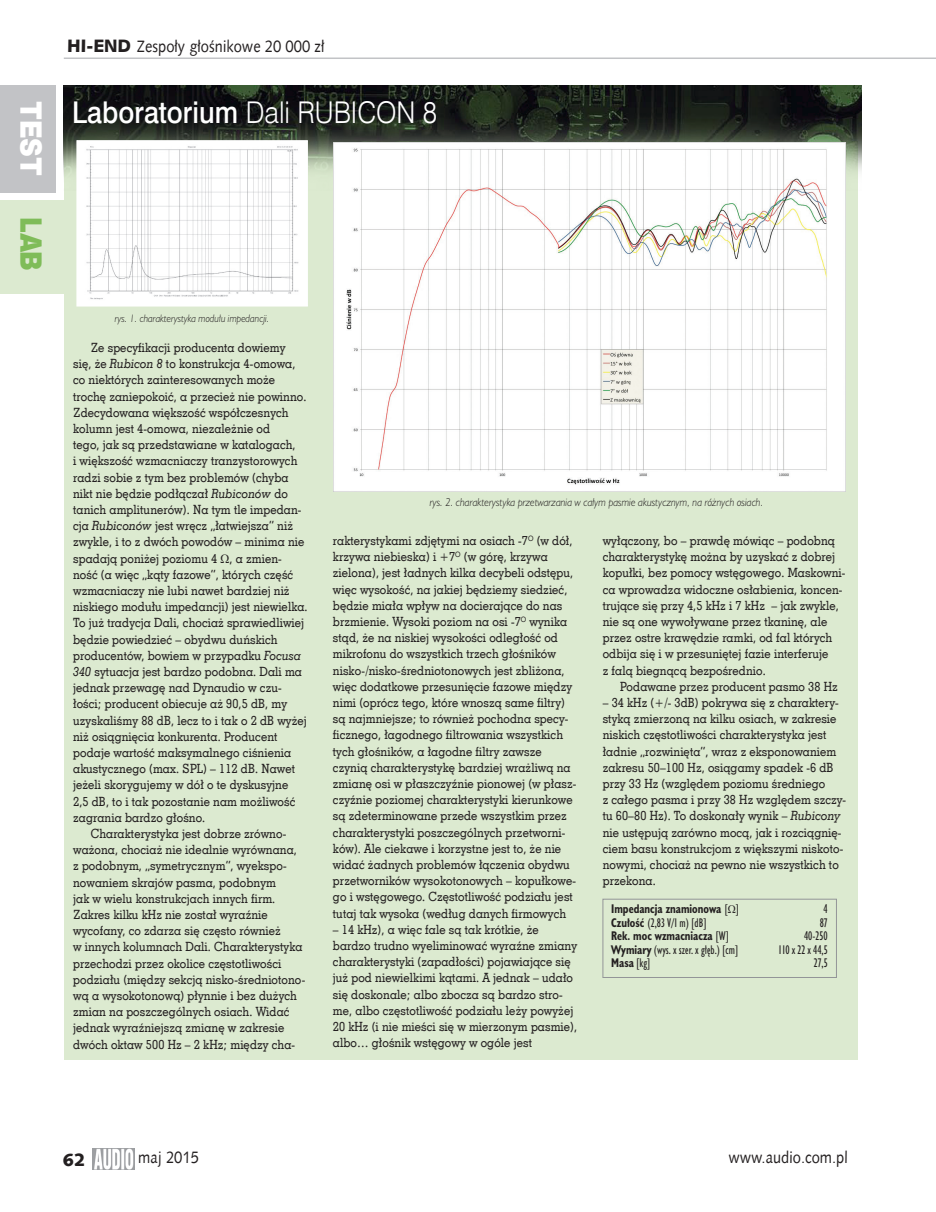
<style>
.page{position:relative;width:936px;height:1212px;background:#fff}
.page>*{position:absolute;margin:0;border:0;box-sizing:border-box;transform-origin:0 0}
.body{font:30px "Swis 721 Md EU";color:#fff;scale:.9 1}
.t1{font:27.15px "Swis 721 Blk 2 EU";color:#fff;scale:.9 1}
.body-2{font:27.15px "Swis 721 Blk 2 EU";color:#7fbc59;scale:.9 1}
.t2{font:18px "Humanst 531 Blk EU";color:#231f20}
.t3{font:16.5px "Humanst 531 EU";color:#231f20;scale:.9 1}
.t4{font:12.75px/16.2px "Geo Slab 703 Md EU";letter-spacing:.01em;color:#231f20;scale:.9 1}
.body-3{font:11.55px "Humanst 521 Cn PL";color:#231f20;scale:.9 1}
.body-4{font:700 11.55px "Humanst 521 Cn PL";color:#231f20;scale:.9 1}
.podpis_laboratorium{font:italic 10.5px "Humanst 521 Lt PL";color:#231f20;scale:.9 1}
.lab-podpis{font:italic 10.5px "Humanst 521 Lt PL";color:#231f20;scale:.9 1}
.podpis_laboratorium-2{font:italic 9.9px "Humanst 521 Lt PL";color:#231f20;scale:.9 1}
.s1{font-family:"Humanst 531 Blk EU";font-size:18px}
.s2{font-family:"Swis 721 Lt EU"}
.s3{font-style:italic}
.s4{font-weight:400}
.s5{font-weight:700}
</style>
<div class="page">
<div style="left:0;top:85px;width:55px;height:107px;background:#c2c3c6"></div>
<img style="left:93px;top:1148px;width:41px;height:21px">
<hr style="left:64px;top:58px;width:871px;height:1px;background:#c2c3c6">
<div style="left:64px;top:85px;width:793px;height:975px;background:#dcead0"></div>
<img style="left:64px;top:85px;width:797px;height:106px">
<div style="left:0;top:200px;width:64px;height:94px;background:#dcead0"></div>
<img style="left:333px;top:143px;width:512px;height:349px">
<div style="left:77px;top:140px;width:231px;height:166px;background:#fff;border:1px solid #fff"></div>
<img style="left:86px;top:146px;width:213px;height:154px">
<div style="left:602px;top:899px;width:234px;height:79px;border:1px solid #939598"></div>
<h2 class="t1" style="left:50px;top:101px;width:85px;rotate:90deg">TEST</h2>
<p class="body-2" style="left:50px;top:217px;width:61px;rotate:90deg">LAB</p>
<p class="t3" style="left:67px;top:35px;width:287px"><span class="s1">HI-END</span> Zespoły głośnikowe 20 000 zł</p>
<p class="body" style="left:72px;top:94px;width:407px">Laboratorium <span class="s2">Dali RUBICON 8</span></p>
<p class="podpis_laboratorium-2" style="left:115px;top:312px;width:173px">rys. 1. charakterystyka modułu impedancji.</p>
<p class="t4" style="left:73px;top:339px;width:262px;text-indent:18px">Ze specyfikacji producenta dowiemy<br>się, że <span class="s3">Rubicon 8</span> to konstrukcja 4-omowa, co niektórych zainteresowanych może trochę zaniepokoić, a przecież nie powinno.<br>Zdecydowana większość współczesnych kolumn jest 4-omowa, niezależnie od<br>tego, jak są przedstawiane w katalogach,<br>i większość wzmacniaczy tranzystorowych radzi sobie z tym bez problemów (chyba nikt nie będzie podłączał <span class="s3">Rubiconów</span> do tanich amplitunerów). Na tym tle impedan&shy;cja <span class="s3">Rubiconów</span> jest wręcz „łatwiejsza” niż zwykle, i to z dwóch powodów – minima nie spadają poniżej poziomu 4 , a zmien&shy;ność (a więc „kąty fazowe”, których część wzmacniaczy nie lubi nawet bardziej niż niskiego modułu impedancji) jest niewielka.<br>To już tradycja Dali, chociaż sprawiedliwiej będzie powiedzieć – obydwu duńskich producentów, bowiem w przypadku <span class="s3">Focusa 340</span> sytuacja jest bardzo podobna. Dali ma jednak przewagę nad Dynaudio w czu&shy;łości; producent obiecuje aż 90,5 dB, my uzyskaliśmy 88 dB, lecz to i tak o 2 dB wyżej niż osiągnięcia konkurenta. Producent podaje wartość maksymalnego ciśnienia akustycznego (max. SPL) – 112 dB. Nawet jeżeli skorygujemy w dół o te dyskusyjne<br>2,5 dB, to i tak pozostanie nam możliwość zagrania bardzo głośno.</p>
<p class="t4" style="left:73px;top:825px;width:259px;text-indent:18px">Charakterystyka jest dobrze zrówno&shy;ważona, chociaż nie idealnie wyrównana, z podobnym, „symetrycznym”, wyekspo&shy;nowaniem skrajów pasma, podobnym<br>jak w wielu konstrukcjach innych firm.<br>Zakres kilku kHz nie został wyraźnie wycofany, co zdarza się często również<br>w innych kolumnach Dali. Charakterystyka przechodzi przez okolice częstotliwości podziału (między sekcją nisko-średniotono&shy;wą a wysokotonową) płynnie i bez dużych zmian na poszczególnych osiach. Widać jednak wyraźniejszą zmianę w zakresie dwóch oktaw 500 Hz – 2 kHz; między cha-</p>
<p class="podpis_laboratorium" style="left:429px;top:495px;width:372px">rys. 2. charakterystyka przetwarzania w całym pasmie akustycznym, na różnych osiach.</p>
<p class="t4" style="left:333px;top:532px;width:272px">rakterystykami zdjętymi na osiach -7<sup>O</sup> (w dół, krzywa niebieska) i +7<sup>O</sup> (w górę, krzywa zielona), jest ładnych kilka decybeli odstępu, więc wysokość, na jakiej będziemy siedzieć, będzie miała wpływ na docierające do nas brzmienie. Wysoki poziom na osi -7<sup>O</sup> wynika stąd, że na niskiej wysokości odległość od mikrofonu do wszystkich trzech głośników nisko-/nisko-średniotonowych jest zbliżona, więc dodatkowe przesunięcie fazowe między nimi (oprócz tego, które wnoszą same filtry) są najmniejsze; to również pochodna specy&shy;ficznego, łagodnego filtrowania wszystkich tych głośników, a łagodne filtry zawsze czynią charakterystykę bardziej wrażliwą na zmianę osi w płaszczyźnie pionowej (w płasz&shy;czyźnie poziomej charakterystyki kierunkowe są zdeterminowane przede wszystkim przez charakterystyki poszczególnych przetworni&shy;ków). Ale ciekawe i korzystne jest to, że nie widać żadnych problemów łączenia obydwu przetworników wysokotonowych – kopułkowe&shy;go i wstęgowego. Częstotliwość podziału jest tutaj tak wysoka (według danych firmowych</p>
<p class="t4" style="left:333px;top:921px;width:273px">– 14 kHz), a więc fale są tak krótkie, że bardzo trudno wyeliminować wyraźne zmiany charakterystyki (zapadłości) pojawiające się już pod niewielkimi kątami. A jednak – udało się doskonale; albo zbocza są bardzo stro&shy;me, albo częstotliwość podziału leży powyżej 20 kHz (i nie mieści się w mierzonym pasmie), albo… głośnik wstęgowy w ogóle jest</p>
<p class="t4" style="left:602px;top:532px;width:271px">wyłączony, bo – prawdę mówiąc – podobną charakterystykę można by uzyskać z dobrej kopułki, bez pomocy wstęgowego. Maskowni&shy;ca wprowadza widoczne osłabienia, koncen&shy;trujące się przy 4,5 kHz i 7 kHz – jak zwykle, nie są one wywoływane przez tkaninę, ale przez ostre krawędzie ramki, od fal których odbija się i w przesuniętej fazie interferuje<br>z falą biegnącą bezpośrednio.</p>
<p class="t4" style="left:620px;top:678px;width:243px">Podawane przez producent pasmo 38 Hz</p>
<p class="t4" style="left:602px;top:694px;width:272px">– 34 kHz (+/- 3dB) pokrywa się z charaktery&shy;styką zmierzoną na kilku osiach, w zakresie niskich częstotliwości charakterystyka jest ładnie „rozwinięta”, wraz z eksponowaniem zakresu 50–100 Hz, osiągamy spadek -6 dB przy 33 Hz (względem poziomu średniego<br>z całego pasma i przy 38 Hz względem szczy&shy;tu 60–80 Hz). To doskonały wynik – <span class="s3">Rubicony </span>nie ustępują zarówno mocą, jak i rozciągnię&shy;ciem basu konstrukcjom z większymi niskoto&shy;nowymi, chociaż na pewno nie wszystkich to przekona.</p>
<p class="lab-podpis" style="left:602px;top:725px;width:117px">* bez cokołu / z cokołem</p>
<p class="body-4" style="left:611px;top:901px;width:143px">Impedancja znamionowa <span class="s4">[ ]</span></p>
<p class="body-3" style="left:823px;top:901px;width:6px">4</p>
<p class="body-3" style="left:611px;top:915px;width:108px"><span class="s5">Czułość</span> (2,83 V/1 m) [dB]</p>
<p class="body-3" style="left:819px;top:915px;width:11px">87</p>
<p class="body-4" style="left:611px;top:928px;width:133px">Rek. moc wzmacniacza <span class="s4">[W]</span></p>
<p class="body-3" style="left:804px;top:928px;width:28px">40-250</p>
<p class="body-3" style="left:611px;top:942px;width:143px"><span class="s5">Wymiary</span> (wys. x szer. x głęb.) [cm]</p>
<p class="body-3" style="left:778px;top:942px;width:56px">110 x 22 x 44,5</p>
<p class="body-4" style="left:611px;top:955px;width:45px">Masa <span class="s4">[kg]</span></p>
<p class="body-3" style="left:813px;top:955px;width:17px">27,5</p>
<h3 class="t2" style="left:63px;top:1148px;width:24px">62</h3>
<p class="t3" style="left:138px;top:1147px;width:69px">maj 2015</p>
<p class="t3" style="left:728px;top:1146px;width:134px">www.audio.com.pl</p>
</div>
